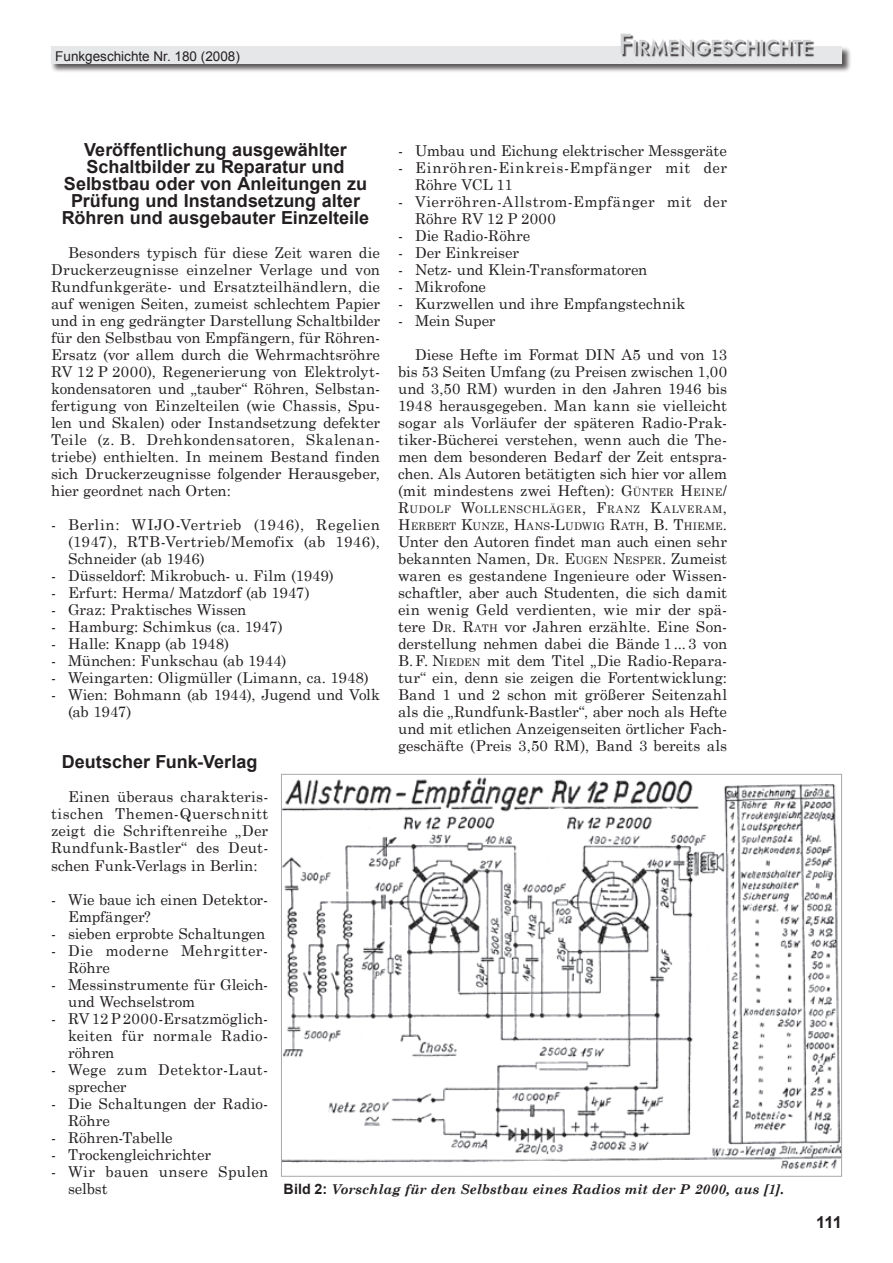
<style>
.page{position:relative;width:893px;height:1263px;background:#fff}
.page>*{position:absolute;margin:0;border:0;box-sizing:border-box;transform-origin:0 0}
.t1{font:500 18.9px "Futura";color:#d1d2d4}
.t2{font:700 18px/17px "Arial";color:#231f20;text-align:center}
.t3{font:700 16.5px "Arial";color:#231f20}
.t4{font:15px/17px "Century Schoolbook";color:#231f20;text-align:justify}
.t5{font:15px/17px "Century Schoolbook";letter-spacing:.03em;color:#231f20}
.t6{font:15px/17px "Century Schoolbook";letter-spacing:.04em;color:#231f20}
.t7{font:italic 700 13.5px "Century Schoolbook";color:#231f20}
.t8{font:13.5px "Arial";color:#231f20}
.t9{font:10.5px/17px "Century Schoolbook";letter-spacing:.035em;color:#231f20}
.s1{font-size:27px}
.s2{font-style:inherit}
.s3{font-size:10.5px}
.s4{font-size:15px}
.s5{font-family:"Arial";font-style:normal;font-size:14.25px}
</style>
<div class="page">
<div style="left:51px;top:47px;width:806px;height:34px;background:#231f20;opacity:.75"></div>
<div style="left:51px;top:47px;width:791px;height:17px;background:#e6e7e9"></div>
<div style="left:622px;top:35px;width:271px;height:41px;background:#231f20;opacity:.8"></div>
<img style="left:283px;top:777px;width:557px;height:392px">
<p class="t8" style="left:55px;top:48px;width:186px">Funkgeschichte Nr. 180 (2008)</p>
<p class="t1" style="left:618px;top:34px;width:195px"><span class="s1">F</span>IRMENGESCHICHTE</p>
<p class="t2" style="left:62px;top:141px;width:309px">Veröffentlichung ausgewählter Schaltbilder zu Reparatur und Selbstbau oder von Anleitungen zu Prüfung und Instandsetzung alter Röhren und ausgebauter Einzelteile</p>
<p class="t4" style="left:51px;top:244px;width:331px;text-indent:17px">Besonders typisch für diese Zeit waren die Druckerzeugnisse einzelner Verlage und von Rundfunkgeräte- und Ersatzteilhändlern, die auf wenigen Seiten, zumeist schlechtem Papier und in eng gedrängter Darstellung Schaltbilder für den Selbstbau von Empfängern, für Röhren-Ersatz (vor allem durch die Wehrmachtsröhre RV 12 P 2000), Regenerierung von Elektrolyt&shy;kondensatoren und „tauber“ Röhren, Selbstan&shy;fertigung von Einzelteilen (wie Chassis, Spu&shy;len und Skalen) oder Instandsetzung defekter Teile (z. B. Drehkondensatoren, Skalenan&shy;triebe) enthielten. In meinem Bestand finden sich Druckerzeugnisse folgender Herausgeber, hier geordnet nach Orten:</p>
<p class="t4" style="left:68px;top:516px;width:313px;text-indent:-17px">- Berlin: WIJO-Vertrieb (1946), Regelien (1947), RTB-Vertrieb/Memofix (ab 1946), Schneider (ab 1946)</p>
<p class="t4" style="left:51px;top:567px;width:284px">- Düsseldorf: Mikrobuch- u. Film (1949)</p>
<p class="t4" style="left:51px;top:584px;width:260px">- Erfurt: Herma/ Matzdorf (ab 1947)</p>
<p class="t4" style="left:51px;top:601px;width:197px">- Graz: Praktisches Wissen</p>
<p class="t4" style="left:51px;top:618px;width:233px">- Hamburg: Schimkus (ca. 1947)</p>
<p class="t4" style="left:51px;top:635px;width:180px">- Halle: Knapp (ab 1948)</p>
<p class="t4" style="left:51px;top:652px;width:237px">- München: Funkschau (ab 1944)</p>
<p class="t4" style="left:51px;top:669px;width:319px">- Weingarten: Oligmüller (Limann, ca. 1948)</p>
<p class="t4" style="left:68px;top:686px;width:313px;text-indent:-17px">- Wien: Bohmann (ab 1944), Jugend und Volk (ab 1947)</p>
<p class="t2" style="left:62px;top:754px;width:197px">Deutscher Funk-Verlag</p>
<p class="t4" style="left:51px;top:788px;width:219px;text-indent:17px">Einen überaus charakteris&shy;tischen Themen-Querschnitt zeigt die Schriftenreihe „Der Rundfunk-Bastler“ des Deut&shy;schen Funk-Verlags in Berlin:</p>
<p class="t4" style="left:68px;top:890px;width:202px;text-indent:-17px">- Wie baue ich einen Detektor-<br>Empfänger?</p>
<p class="t4" style="left:51px;top:924px;width:216px">- sieben erprobte Schaltungen</p>
<p class="t5" style="left:68px;top:941px;width:202px;text-indent:-17px">- Die moderne Mehrgitter-<br>Röhre</p>
<p class="t4" style="left:68px;top:975px;width:202px;text-indent:-17px">- Messinstrumente für Gleich&shy;und Wechselstrom</p>
<p class="t4" style="left:68px;top:1009px;width:202px;text-indent:-17px">- RV12P2000-Ersatzmöglich&shy;keiten für normale Radio&shy;röhren</p>
<p class="t4" style="left:68px;top:1060px;width:202px;text-indent:-17px">- Wege zum Detektor-Laut&shy;sprecher</p>
<p class="t4" style="left:68px;top:1094px;width:202px;text-indent:-17px">- Die Schaltungen der Radio-<br>Röhre</p>
<p class="t4" style="left:51px;top:1128px;width:123px">- Röhren-Tabelle</p>
<p class="t4" style="left:51px;top:1145px;width:162px">- Trockengleichrichter</p>
<p class="t4" style="left:68px;top:1162px;width:202px;text-indent:-17px">- Wir bauen unsere Spulen selbst</p>
<p class="t4" style="left:398px;top:142px;width:330px">- Umbau und Eichung elektrischer Messgeräte</p>
<p class="t6" style="left:415px;top:159px;width:314px;text-indent:-17px">- Einröhren-Einkreis-Empfänger mit der<br>Röhre VCL 11</p>
<p class="t5" style="left:415px;top:193px;width:314px;text-indent:-17px">- Vierröhren-Allstrom-Empfänger mit der<br>Röhre RV 12 P 2000</p>
<p class="t4" style="left:398px;top:227px;width:134px">- Die Radio-Röhre</p>
<p class="t4" style="left:398px;top:244px;width:123px">- Der Einkreiser</p>
<p class="t4" style="left:398px;top:261px;width:251px">- Netz- und Klein-Transformatoren</p>
<p class="t4" style="left:398px;top:278px;width:89px">- Mikrofone</p>
<p class="t4" style="left:398px;top:295px;width:289px">- Kurzwellen und ihre Empfangstechnik</p>
<p class="t4" style="left:398px;top:312px;width:99px">- Mein Super</p>
<p class="t4" style="left:398px;top:346px;width:331px;text-indent:17px">Diese Hefte im Format DIN A5 und von 13 bis 53 Seiten Umfang (zu Preisen zwischen 1,00 und 3,50 RM) wurden in den Jahren 1946 bis 1948 herausgegeben. Man kann sie vielleicht sogar als Vorläufer der späteren Radio-Prak&shy;tiker-Bücherei verstehen, wenn auch die The&shy;men dem besonderen Bedarf der Zeit entspra&shy;chen. Als Autoren betätigten sich hier vor allem (mit mindestens zwei Heften): <span class="s2">G</span><span class="s3">ÜNTER</span> <span class="s2">H</span><span class="s3">EINE</span><span class="s2">/</span></p>
<p class="t9" style="left:398px;top:501px;width:331px"><span class="s4">R</span>UDOLF <span class="s4">W</span>OLLENSCHLÄGER<span class="s4">, F</span>RANZ <span class="s4">K</span>ALVERAM<span class="s4">,<br>H</span>ERBERT <span class="s4">K</span>UNZE<span class="s4">, H</span>ANS<span class="s4">-L</span>UDWIG <span class="s4">R</span>ATH<span class="s4">, B. T</span>HIEME<span class="s4">.</span></p>
<p class="t4" style="left:398px;top:533px;width:331px">Unter den Autoren findet man auch einen sehr bekannten Namen, <span class="s2">D</span><span class="s3">R</span><span class="s2">. E</span> <span class="s3">UGEN</span> <span class="s2">N</span><span class="s3">ESPER</span>. Zumeist waren es gestandene Ingenieure oder Wissen&shy;schaftler, aber auch Studenten, die sich damit ein wenig Geld verdienten, wie mir der spä&shy;tere <span class="s2">D</span><span class="s3">R</span><span class="s2">. R</span><span class="s3">ATH</span> vor Jahren erzählte. Eine Son&shy;derstellung nehmen dabei die Bände 1...3 von <span class="s2">B.F. N</span><span class="s3">IEDEN</span> mit dem Titel „Die Radio-Repara&shy;tur“ ein, denn sie zeigen die Fortentwicklung:<br>Band 1 und 2 schon mit größerer Seitenzahl als die „Rundfunk-Bastler“, aber noch als Hefte und mit etlichen Anzeigenseiten örtlicher Fach&shy;geschäfte (Preis 3,50 RM), Band 3 bereits als</p>
<p class="t7" style="left:284px;top:1180px;width:502px"><span class="s5">Bild 2:</span> Vorschlag für den Selbstbau eines Radios mit der P 2000, aus [1].</p>
<p class="t3" style="left:816px;top:1212px;width:27px">111</p>
</div>
